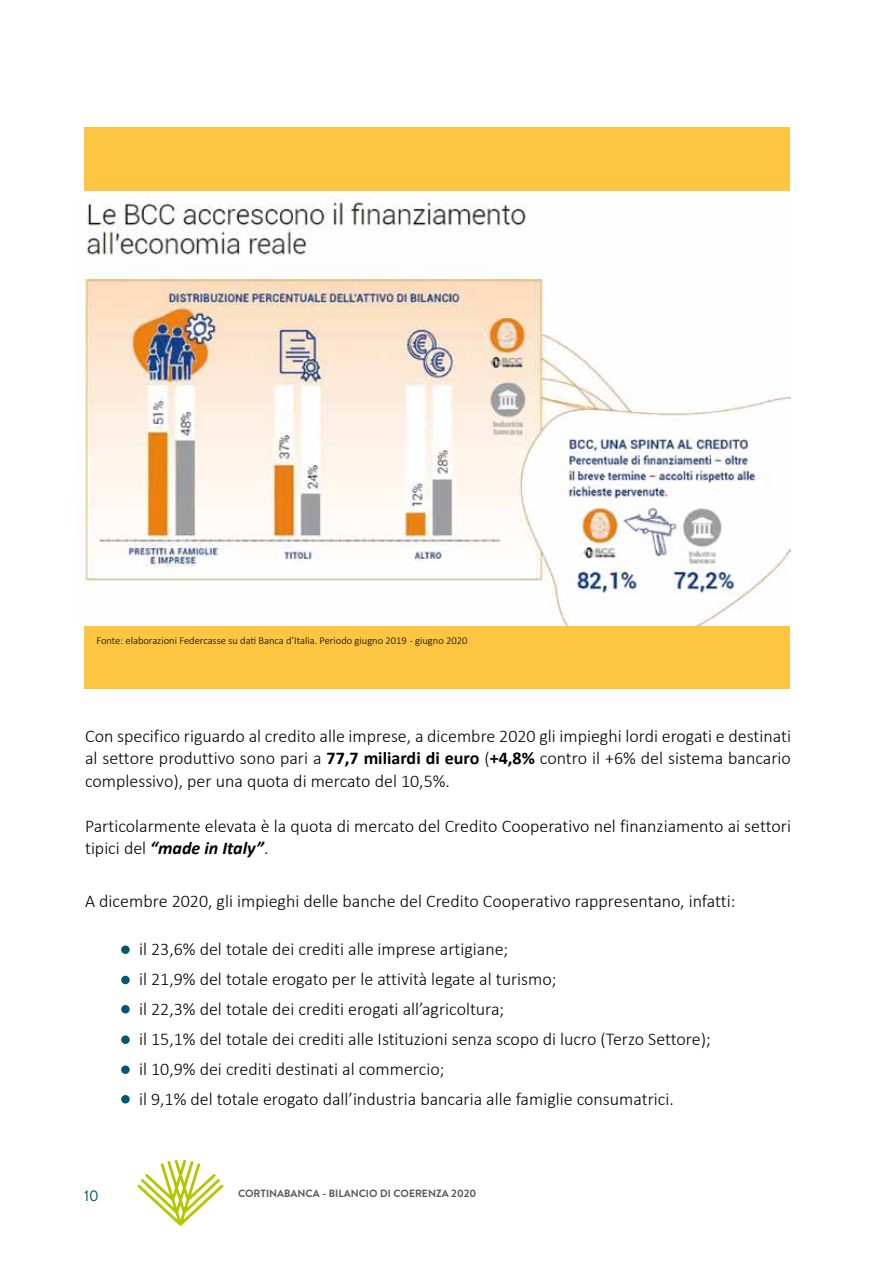
<style>
.page{position:relative;width:893px;height:1263px;background:#fff}
.page>*{position:absolute;margin:0;border:0;box-sizing:border-box;transform-origin:0 0}
.t1{font:300 18px/30px "Calibri";color:#000}
.t2{font:15px "Brandon Text";color:#005871}
.t3{font:300 10.5px "Calibri";color:#000}
.t4{font:700 10.5px "Brandon Text";color:#58585a}
.s1{font-weight:700}
.s2{font-weight:700;font-style:italic}
</style>
<div class="page">
<svg style="left:138px;top:1160px;width:85px;height:66px"></svg>
<div style="left:84px;top:128px;width:706px;height:561px;background:#fcc643"></div>
<img style="left:82px;top:197px;width:709px;height:428px">
<div style="left:121px;top:945px;width:9px;height:9px;background:#005871;border-radius:50%"></div>
<div style="left:121px;top:976px;width:9px;height:8px;background:#005871;border-radius:50%"></div>
<div style="left:121px;top:1005px;width:9px;height:8px;background:#005871;border-radius:50%"></div>
<div style="left:121px;top:1035px;width:9px;height:9px;background:#005871;border-radius:50%"></div>
<div style="left:121px;top:1065px;width:9px;height:9px;background:#005871;border-radius:50%"></div>
<div style="left:121px;top:1095px;width:9px;height:8px;background:#005871;border-radius:50%"></div>
<p class="t3" style="left:96px;top:634px;width:373px">Fonte: elaborazioni Federcasse su dati Banca d’Italia. Periodo giugno 2019 - giugno 2020</p>
<p class="t1" style="left:85px;top:724px;width:707px;line-height:22.5px;text-align:justify">Con specifico riguardo al credito alle imprese, a dicembre 2020 gli impieghi lordi erogati e destinati al settore produttivo sono pari a <span class="s1">77,7 miliardi di euro</span> (<span class="s1">+4,8%</span> contro il +6% del sistema bancario complessivo), per una quota di mercato del 10,5%.</p>
<p class="t1" style="left:85px;top:814px;width:707px;line-height:22.5px">Particolarmente elevata è la quota di mercato del Credito Cooperativo nel finanziamento ai settori tipici del <span class="s2">“made in Italy”</span>.</p>
<p class="t1" style="left:85px;top:886px;width:652px">A dicembre 2020, gli impieghi delle banche del Credito Cooperativo rappresentano, infatti:</p>
<p class="t1" style="left:139px;top:934px;width:573px">il 23,6% del totale dei crediti alle imprese artigiane;<br>il 21,9% del totale erogato per le attività legate al turismo;<br>il 22,3% del totale dei crediti erogati all’agricoltura;<br>il 15,1% del totale dei crediti alle Istituzioni senza scopo di lucro (Terzo Settore); il 10,9% dei crediti destinati al commercio;<br>il 9,1% del totale erogato dall’industria bancaria alle famiglie consumatrici.</p>
<p class="t2" style="left:84px;top:1186px;width:16px">10</p>
<p class="t4" style="left:238px;top:1186px;width:240px">CORTINABANCA - BILANCIO DI COERENZA 2020</p>
</div>
